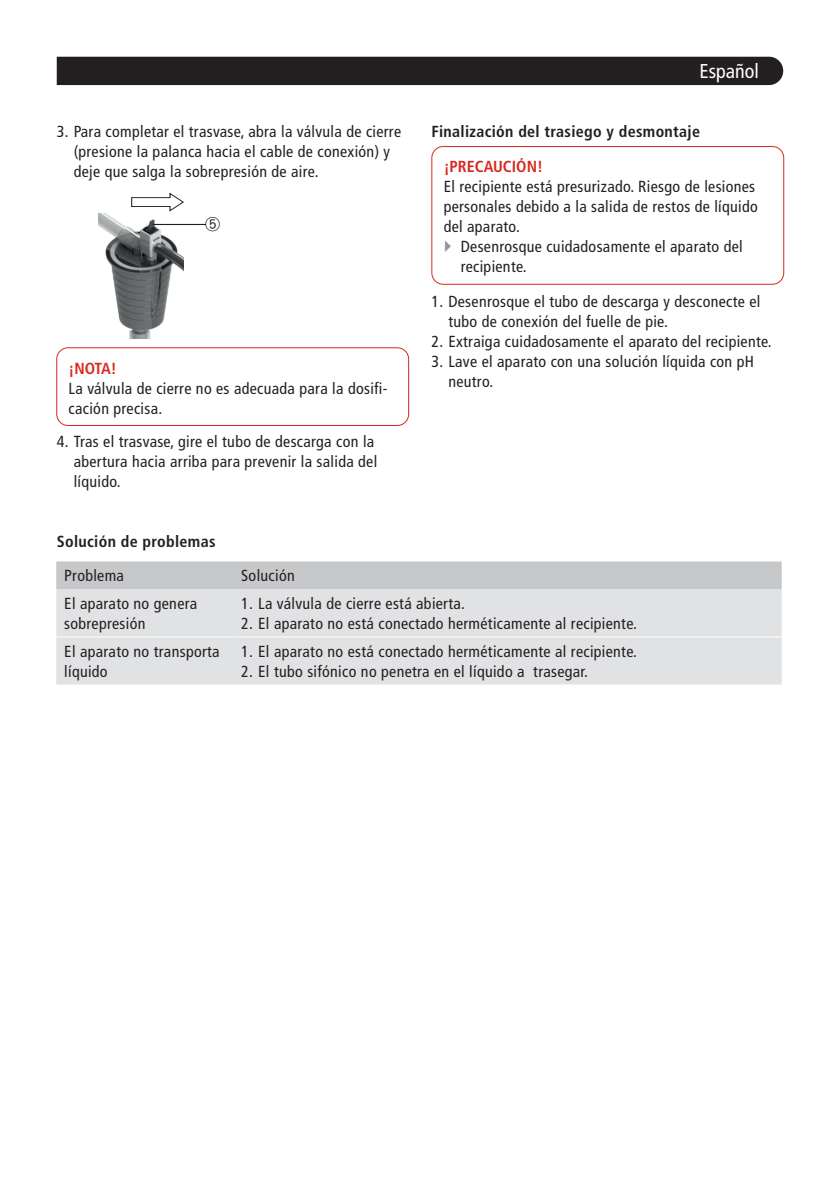
<style>
.page{position:relative;width:840px;height:1191px;background:#fff}
.page>*{position:absolute;margin:0;border:0;box-sizing:border-box;transform-origin:0 0}
.t1{font:condensed 20px "Frutiger LT Pro";color:#fff}
.t2{font:condensed 16px/20px "Frutiger LT Pro";letter-spacing:.02em;color:#231f20}
.t3{font:700 condensed 16px "Frutiger LT Pro";letter-spacing:.02em;color:#231f20}
.t4{font:700 condensed 16px "Frutiger LT Pro";color:#d8281e}
</style>
<div class="page">
<div style="left:57px;top:57px;width:725px;height:28px;background:#231f20"></div>
<img style="left:98px;top:213px;width:86px;height:126px">
<svg style="left:131px;top:193px;width:53px;height:18px"></svg>
<hr style="left:152px;top:224px;width:54px;height:1px;background:#231f20">
<div style="left:56px;top:347px;width:353px;height:79px;border:1px solid #d8281e;border-radius:11px"></div>
<div style="left:431px;top:146px;width:352px;height:139px;border:1px solid #d8281e;border-radius:11px"></div>
<div style="left:56px;top:561px;width:725px;height:28px;background:#c7c8ca"></div>
<div style="left:56px;top:589px;width:725px;height:95px;background:#e1e2e4"></div>
<hr style="left:56px;top:636px;width:177px;height:1px;background:#fff">
<hr style="left:233px;top:636px;width:548px;height:1px;background:#fff">
<p class="t2" style="left:74px;top:121px;width:328px;text-indent:-17px">3. Para completar el trasvase, abra la válvula de cierre (presione la palanca hacia el cable de conexión) y deje que salga la sobrepresión de aire.</p>
<p class="t4" style="left:69px;top:358px;width:50px">¡NOTA!</p>
<p class="t2" style="left:69px;top:378px;width:320px">La válvula de cierre no es adecuada para la dosifi&shy;cación precisa.</p>
<p class="t2" style="left:74px;top:431px;width:305px;text-indent:-17px">4. Tras el trasvase, gire el tubo de descarga con la abertura hacia arriba para prevenir la salida del líquido.</p>
<p class="t3" style="left:57px;top:532px;width:160px">Solución de problemas</p>
<p class="t1" style="left:699px;top:60px;width:61px">Español</p>
<p class="t3" style="left:431px;top:122px;width:270px">Finalización del trasiego y desmontaje</p>
<p class="t4" style="left:443px;top:157px;width:101px">¡PRECAUCIÓN!</p>
<p class="t2" style="left:443px;top:177px;width:315px">El recipiente está presurizado. Riesgo de lesiones personales debido a la salida de restos de líquido del aparato.</p>
<p class="t2" style="left:460px;top:237px;width:283px">Desenrosque cuidadosamente el aparato del recipiente.</p>
<p class="t2" style="left:448px;top:291px;width:313px;text-indent:-17px">1. Desenrosque el tubo de descarga y desconecte el tubo de conexión del fuelle de pie.</p>
<p class="t2" style="left:431px;top:331px;width:342px">2. Extraiga cuidadosamente el aparato del recipiente.</p>
<p class="t2" style="left:448px;top:351px;width:307px;text-indent:-17px">3. Lave el aparato con una solución líquida con pH neutro.</p>
<p class="t2" style="left:64px;top:566px;width:61px">Problema</p>
<p class="t2" style="left:241px;top:566px;width:55px">Solución</p>
<p class="t2" style="left:64px;top:593px;width:134px">El aparato no genera sobrepresión</p>
<p class="t2" style="left:241px;top:593px;width:225px">1. La válvula de cierre está abierta.</p>
<p class="t2" style="left:241px;top:613px;width:397px">2. El aparato no está conectado herméticamente al recipiente.</p>
<p class="t2" style="left:64px;top:641px;width:157px">El aparato no transporta líquido</p>
<p class="t2" style="left:241px;top:641px;width:397px">1. El aparato no está conectado herméticamente al recipiente.</p>
<p class="t2" style="left:241px;top:661px;width:348px">2. El tubo sifónico no penetra en el líquido a trasegar.</p>
</div>
